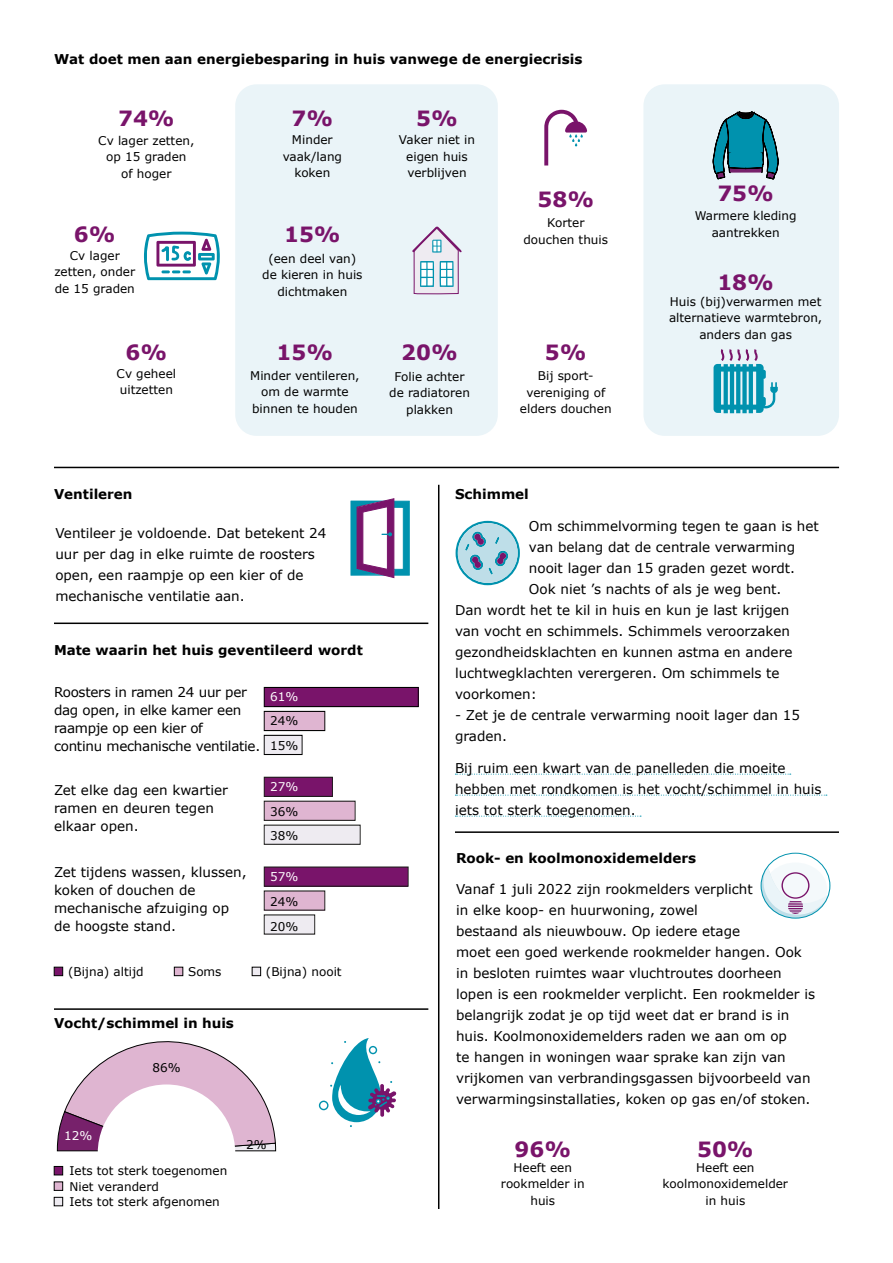
<style>
.page{position:relative;width:893px;height:1263px;background:#fff}
.page>*{position:absolute;margin:0;border:0;box-sizing:border-box;transform-origin:0 0}
.Cijfers_groot{font:700 21px "Verdana";color:#79146a}
.Broodtekst_zwart{font:13.5px/21px "Verdana";color:#000}
.Subkop2_zwart{font:700 13.5px "Verdana";color:#000}
.Broodtekst_normale_t{font:13.5px/18px "Verdana";color:#000}
.Broodtekst_normale_t-2{font:13.5px/18px "Verdana";letter-spacing:-.02em;color:#000}
.Legenda_8_gecentreer{font:12px/16.5px "Verdana";color:#000;text-align:center}
.Legenda_8_zwart{font:12px "Verdana";color:#000}
.Cijfers_grafieken_8{font:12px "Verdana";color:#fff}
.Cijfers_grafieken_8-2{font:12px "Verdana";color:#000}
</style>
<div class="page">
<div style="left:235px;top:84px;width:263px;height:352px;background:#eaf4f8;border-radius:21px"></div>
<div style="left:643px;top:84px;width:196px;height:352px;background:#eaf4f8;border-radius:21px"></div>
<hr style="left:54px;top:467px;width:785px;height:1px;background:#000">
<hr style="left:438px;top:485px;width:1px;height:724px;background:#000">
<hr style="left:54px;top:622px;width:374px;height:2px;background:#000">
<hr style="left:54px;top:1008px;width:374px;height:2px;background:#000">
<hr style="left:455px;top:831px;width:384px;height:2px;background:#000">
<svg style="left:455px;top:774px;width:336px;height:1px"></svg>
<svg style="left:455px;top:795px;width:372px;height:1px"></svg>
<svg style="left:455px;top:816px;width:186px;height:1px"></svg>
<svg style="left:412px;top:226px;width:50px;height:68px"></svg>
<div style="left:264px;top:735px;width:38px;height:19px;background:#eeebf1"></div>
<div style="left:264px;top:735px;width:38px;height:19px;border:1px solid #000"></div>
<div style="left:264px;top:825px;width:96px;height:19px;background:#eeebf1"></div>
<div style="left:264px;top:915px;width:51px;height:19px;background:#eeebf1"></div>
<div style="left:264px;top:711px;width:61px;height:19px;background:#dfb5d1"></div>
<div style="left:264px;top:711px;width:61px;height:20px;border:1px solid #000"></div>
<div style="left:264px;top:801px;width:91px;height:19px;background:#dfb5d1"></div>
<div style="left:264px;top:801px;width:91px;height:19px;border:1px solid #1d1d1b"></div>
<div style="left:264px;top:891px;width:61px;height:19px;background:#dfb5d1"></div>
<div style="left:264px;top:687px;width:154px;height:20px;background:#79146a"></div>
<div style="left:264px;top:687px;width:154px;height:20px;border:1px solid #000"></div>
<div style="left:264px;top:777px;width:68px;height:19px;background:#79146a"></div>
<div style="left:264px;top:777px;width:68px;height:19px;border:1px solid #1d1d1b"></div>
<div style="left:264px;top:867px;width:144px;height:19px;background:#79146a"></div>
<div style="left:264px;top:867px;width:144px;height:19px;border:1px solid #1d1d1b"></div>
<div style="left:764px;top:862px;width:63px;height:55px;background:#f4f9fb;border-radius:50%"></div>
<svg style="left:760px;top:866px;width:70px;height:53px"></svg>
<svg style="left:57px;top:1041px;width:219px;height:111px"></svg>
<svg style="left:144px;top:232px;width:76px;height:48px"></svg>
<svg style="left:713px;top:112px;width:65px;height:67px"></svg>
<svg style="left:713px;top:349px;width:65px;height:64px"></svg>
<svg style="left:544px;top:110px;width:43px;height:55px"></svg>
<svg style="left:456px;top:521px;width:64px;height:64px"></svg>
<svg style="left:319px;top:1038px;width:77px;height:89px"></svg>
<svg style="left:351px;top:498px;width:58px;height:80px"></svg>
<div style="left:54px;top:1166px;width:9px;height:9px;background:#79146a;border:1px solid #000"></div>
<div style="left:54px;top:1182px;width:9px;height:8px;background:#dfb5d1;border:1px solid #000"></div>
<div style="left:54px;top:1197px;width:9px;height:9px;background:#eeebf1;border:1px solid #000"></div>
<div style="left:54px;top:967px;width:9px;height:9px;background:#79146a;border:1px solid #000"></div>
<div style="left:174px;top:967px;width:9px;height:9px;background:#dfb5d1;border:1px solid #000"></div>
<div style="left:252px;top:967px;width:9px;height:9px;background:#eeebf1;border:1px solid #000"></div>
<h2 class="Subkop2_zwart" style="left:54px;top:50px;width:530px">Wat doet men aan energiebesparing in huis vanwege de energiecrisis</h2>
<p class="Cijfers_groot" style="left:118px;top:103px;width:58px">74%</p>
<p class="Cijfers_groot" style="left:292px;top:103px;width:43px">7%</p>
<p class="Cijfers_groot" style="left:416px;top:103px;width:43px">5%</p>
<p class="Legenda_8_gecentreer" style="left:98px;top:132px;width:98px">Cv lager zetten, op 15 graden<br>of hoger</p>
<p class="Legenda_8_gecentreer" style="left:283px;top:132px;width:61px">Minder vaak/lang koken</p>
<p class="Cijfers_groot" style="left:74px;top:220px;width:43px">6%</p>
<p class="Cijfers_groot" style="left:284px;top:220px;width:58px">15%</p>
<p class="Legenda_8_gecentreer" style="left:54px;top:247px;width:82px">Cv lager zetten, onder de 15 graden</p>
<p class="Legenda_8_gecentreer" style="left:262px;top:250px;width:102px">(een deel van) de kieren in huis dichtmaken</p>
<p class="Legenda_8_gecentreer" style="left:399px;top:132px;width:78px">Vaker niet in eigen huis verblijven</p>
<p class="Cijfers_groot" style="left:126px;top:337px;width:43px">6%</p>
<p class="Legenda_8_gecentreer" style="left:117px;top:365px;width:61px;text-align:left">Cv geheel uitzetten</p>
<p class="Cijfers_groot" style="left:277px;top:337px;width:58px">15%</p>
<p class="Cijfers_groot" style="left:401px;top:337px;width:58px">20%</p>
<p class="Legenda_8_gecentreer" style="left:250px;top:367px;width:111px">Minder ventileren, om de warmte binnen te houden</p>
<p class="Legenda_8_gecentreer" style="left:389px;top:368px;width:82px">Folie achter de radiatoren plakken</p>
<p class="Cijfers_groot" style="left:537px;top:185px;width:58px">58%</p>
<p class="Legenda_8_gecentreer" style="left:523px;top:215px;width:86px">Korter douchen thuis</p>
<p class="Cijfers_groot" style="left:545px;top:337px;width:43px">5%</p>
<p class="Legenda_8_gecentreer" style="left:520px;top:368px;width:93px">Bij sport&shy;vereniging of elders douchen</p>
<p class="Cijfers_groot" style="left:717px;top:179px;width:58px">75%</p>
<p class="Legenda_8_gecentreer" style="left:695px;top:208px;width:103px">Warmere kleding aantrekken</p>
<p class="Cijfers_groot" style="left:717px;top:268px;width:58px">18%</p>
<p class="Legenda_8_gecentreer" style="left:669px;top:293px;width:155px">Huis (bij)verwarmen met alternatieve warmtebron, anders dan gas</p>
<h2 class="Subkop2_zwart" style="left:54px;top:485px;width:80px">Ventileren</h2>
<p class="Broodtekst_zwart" style="left:55px;top:522px;width:273px">Ventileer je voldoende. Dat betekent 24 uur per dag in elke ruimte de roosters open, een raampje op een kier of de mechanische ventilatie aan.</p>
<h2 class="Subkop2_zwart" style="left:54px;top:640px;width:310px">Mate waarin het huis geventileerd wordt</h2>
<p class="Broodtekst_normale_t-2" style="left:54px;top:683px;width:208px">Roosters in ramen 24 uur per dag open, in elke kamer een raampje op een kier of<br>continu mechanische ventilatie.</p>
<p class="Cijfers_grafieken_8" style="left:270px;top:688px;width:30px">61%</p>
<p class="Legenda_8_gecentreer" style="left:270px;top:712px;width:30px">24%</p>
<p class="Legenda_8_gecentreer" style="left:270px;top:737px;width:30px">15%</p>
<p class="Broodtekst_normale_t" style="left:54px;top:781px;width:176px">Zet elke dag een kwartier ramen en deuren tegen elkaar open.</p>
<p class="Broodtekst_normale_t" style="left:54px;top:863px;width:194px">Zet tijdens wassen, klussen, koken of douchen de mechanische afzuiging op de hoogste stand.</p>
<p class="Cijfers_grafieken_8" style="left:270px;top:778px;width:30px">27%</p>
<p class="Legenda_8_gecentreer" style="left:270px;top:803px;width:30px">36%</p>
<p class="Legenda_8_gecentreer" style="left:270px;top:828px;width:30px">38%</p>
<p class="Cijfers_grafieken_8" style="left:270px;top:869px;width:30px">57%</p>
<p class="Legenda_8_gecentreer" style="left:270px;top:893px;width:30px">24%</p>
<p class="Legenda_8_gecentreer" style="left:270px;top:918px;width:30px">20%</p>
<p class="Legenda_8_gecentreer" style="left:68px;top:963px;width:77px">(Bijna) altijd</p>
<p class="Legenda_8_gecentreer" style="left:188px;top:963px;width:35px">Soms</p>
<p class="Legenda_8_gecentreer" style="left:266px;top:963px;width:77px">(Bijna) nooit</p>
<h2 class="Subkop2_zwart" style="left:54px;top:1014px;width:181px">Vocht/schimmel in huis</h2>
<p class="Cijfers_grafieken_8" style="left:64px;top:1127px;width:30px">12%</p>
<p class="Cijfers_grafieken_8-2" style="left:152px;top:1059px;width:30px">86%</p>
<p class="Cijfers_grafieken_8-2" style="left:246px;top:1136px;width:22px">2%</p>
<h2 class="Subkop2_zwart" style="left:455px;top:485px;width:75px">Schimmel</h2>
<p class="Broodtekst_zwart" style="left:529px;top:516px;width:291px">Om schimmelvorming tegen te gaan is het</p>
<p class="Broodtekst_zwart" style="left:529px;top:537px;width:268px">van belang dat de centrale verwarming</p>
<p class="Broodtekst_zwart" style="left:529px;top:558px;width:268px">nooit lager dan 15 graden gezet wordt.</p>
<p class="Broodtekst_zwart" style="left:529px;top:579px;width:254px">Ook niet ’s nachts of als je weg bent.</p>
<p class="Broodtekst_zwart" style="left:455px;top:600px;width:336px">Dan wordt het te kil in huis en kun je last krijgen</p>
<p class="Broodtekst_zwart" style="left:455px;top:621px;width:336px">van vocht en schimmels. Schimmels veroorzaken</p>
<p class="Broodtekst_zwart" style="left:455px;top:642px;width:339px">gezondheidsklachten en kunnen astma en andere</p>
<p class="Broodtekst_zwart" style="left:455px;top:663px;width:326px">luchtwegklachten verergeren. Om schimmels te</p>
<p class="Broodtekst_zwart" style="left:455px;top:684px;width:83px">voorkomen:</p>
<p class="Broodtekst_zwart" style="left:455px;top:705px;width:347px">- Zet je de centrale verwarming nooit lager dan 15 graden.</p>
<p class="Broodtekst_zwart" style="left:455px;top:757px;width:368px">Bij ruim een kwart van de panelleden die moeite hebben met rondkomen is het vocht/schimmel in huis iets tot sterk toegenomen.</p>
<h2 class="Subkop2_zwart" style="left:456px;top:848px;width:242px">Rook- en koolmonoxidemelders</h2>
<p class="Broodtekst_zwart" style="left:456px;top:878px;width:361px">Vanaf 1 juli 2022 zijn rookmelders verplicht<br>in elke koop- en huurwoning, zowel<br>bestaand als nieuwbouw. Op iedere etage<br>moet een goed werkende rookmelder hangen. Ook in besloten ruimtes waar vluchtroutes doorheen lopen is een rookmelder verplicht. Een rookmelder is belangrijk zodat je op tijd weet dat er brand is in huis. Koolmonoxidemelders raden we aan om op<br>te hangen in woningen waar sprake kan zijn van vrijkomen van verbrandingsgassen bijvoorbeeld van verwarmingsinstallaties, koken op gas en/of stoken.</p>
<p class="Cijfers_groot" style="left:514px;top:1135px;width:58px">96%</p>
<p class="Cijfers_groot" style="left:697px;top:1135px;width:58px">50%</p>
<p class="Legenda_8_gecentreer" style="left:501px;top:1159px;width:85px">Heeft een rookmelder in huis</p>
<p class="Legenda_8_gecentreer" style="left:663px;top:1159px;width:127px">Heeft een koolmonoxidemelder</p>
<p class="Legenda_8_zwart" style="left:70px;top:1163px;width:159px">Iets tot sterk toegenomen</p>
<p class="Legenda_8_zwart" style="left:70px;top:1178px;width:91px">Niet veranderd</p>
<p class="Legenda_8_zwart" style="left:70px;top:1194px;width:152px">Iets tot sterk afgenomen</p>
<p class="Legenda_8_gecentreer" style="left:705px;top:1192px;width:41px">in huis</p>
</div>
